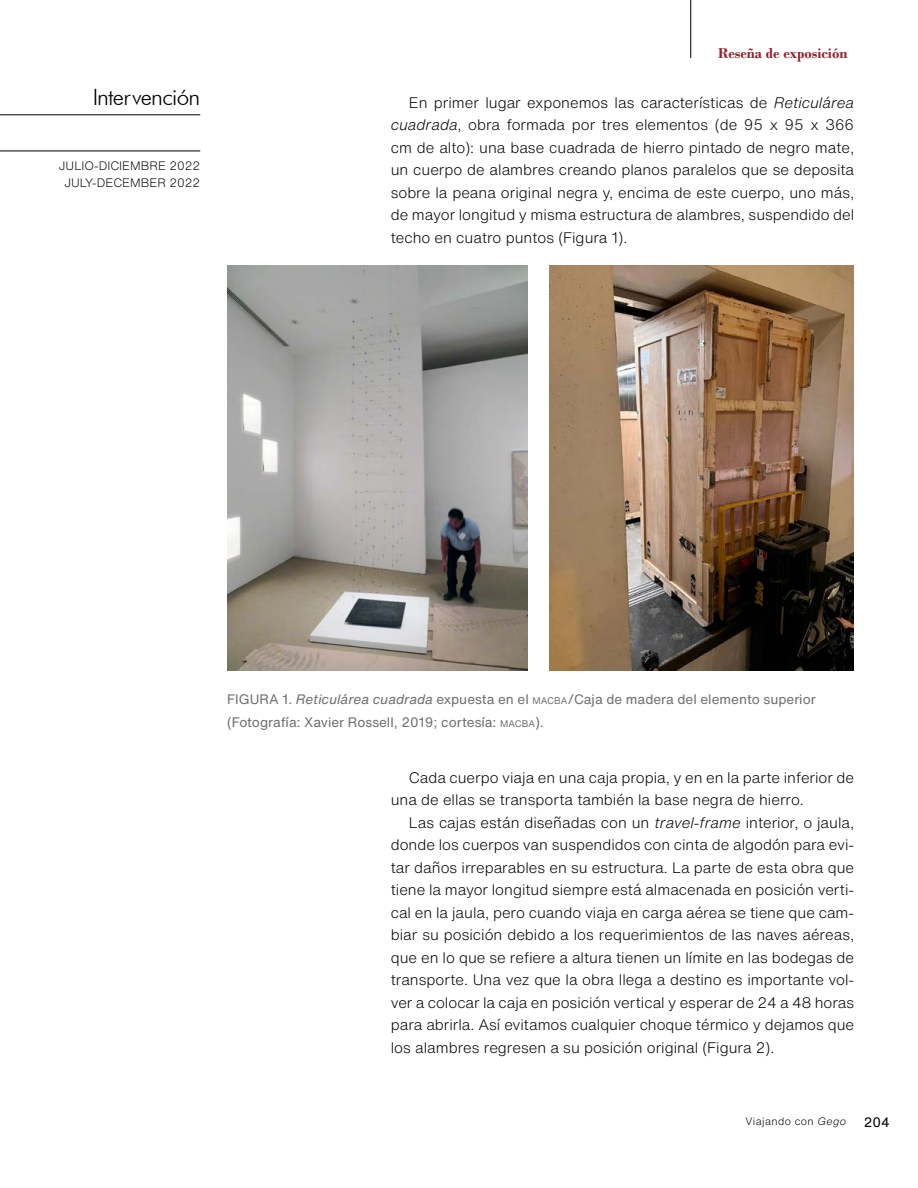
<style>
.page{position:relative;width:918px;height:1188px;background:#fff}
.page>*{position:absolute;margin:0;border:0;box-sizing:border-box;transform-origin:0 0}
.t1{font:300 22.5px "Futura BT";letter-spacing:-.03em;color:#000}
.t2{font:300 15px/22.5px "Helvetica Now Text";color:#000}
.t3{font:15px/22.5px "Helvetica Now Text Light 2";color:#000}
.t4{font:700 15px "Bodoni";color:#8b2830}
.t5{font:13.5px/22.5px "Helvetica Now Text";color:#706f6f}
.t6{font:13.5px "Helvetica Now Text";color:#000}
.t7{font:12px/16.5px "Helvetica Now Text Light 2";color:#000;text-align:center}
.t8{font:10.5px "Helvetica Now Text Light 2";letter-spacing:.04em;color:#000}
.s1{font-family:"Helvetica Now Text";font-weight:300;font-style:italic}
.s2{font-style:italic}
.s3{font-size:9.45px}
.s4{font-style:inherit}
.s5{font-family:"Helvetica Now Text Light 2";font-weight:400}
.s6{font-family:"Helvetica Now Text Light Italic 2"}
</style>
<div class="page">
<hr style="left:690px;top:0;width:1px;height:58px;background:#000">
<hr style="left:0;top:115px;width:200px;height:1px;background:#000">
<hr style="left:0;top:151px;width:200px;height:1px;background:#000">
<img style="left:227px;top:265px;width:300px;height:405px">
<img style="left:550px;top:265px;width:304px;height:405px">
<h1 class="t1" style="left:93px;top:83px;width:109px">Intervención</h1>
<p class="t7" style="left:59px;top:157px;width:143px">JULIO-DICIEMBRE 2022<br>JULY-DECEMBER 2022</p>
<p class="t4" style="left:718px;top:44px;width:131px">Reseña de exposición</p>
<p class="t3" style="left:409px;top:90px;width:447px">En primer lugar exponemos las características de <span class="s1">Reticulárea</span></p>
<p class="t2" style="left:391px;top:113px;width:465px"><span class="s2">cuadrada</span>, obra formada por tres elementos (de 95 x 95 x 366</p>
<p class="t3" style="left:391px;top:135px;width:465px">cm de alto): una base cuadrada de hierro pintado de negro mate,</p>
<p class="t2" style="left:391px;top:158px;width:465px">un cuerpo de alambres creando planos paralelos que se deposita sobre la peana original negra y, encima de este cuerpo, uno más,</p>
<p class="t3" style="left:391px;top:203px;width:465px">de mayor longitud y misma estructura de alambres, suspendido del techo en cuatro puntos (Figura 1).</p>
<p class="t5" style="left:227px;top:688px;width:590px">FIGURA 1. <span class="s2">Reticulárea cuadrada</span> expuesta en el <span class="s3">MACBA</span>/Caja de madera del elemento superior (Fotografía: Xavier Rossell, 2019; cortesía: <span class="s3">MACBA</span><span class="s4">).</span></p>
<p class="t2" style="left:409px;top:765px;width:447px">Cada cuerpo viaja en una caja propia, y en en la parte inferior de</p>
<p class="t3" style="left:391px;top:788px;width:415px">una de ellas se transporta también la base negra de hierro.</p>
<p class="t2" style="left:409px;top:810px;width:447px">Las cajas están diseñadas con un <span class="s2">travel-frame</span> <span class="s5">interior, o jaula,</span></p>
<p class="t3" style="left:391px;top:833px;width:465px">donde los cuerpos van suspendidos con cinta de algodón para evi-</p>
<p class="t2" style="left:391px;top:855px;width:465px;text-align:justify">tar daños irreparables en su estructura. La parte de esta obra que tiene la mayor longitud siempre está almacenada en posición verti&shy;cal en la jaula, pero cuando viaja en carga aérea se tiene que cam&shy;biar su posición debido a los requerimientos de las naves aéreas, que en lo que se refiere a altura tienen un límite en las bodegas de transporte. Una vez que la obra llega a destino es importante vol<span class="s5">-</span></p>
<p class="t3" style="left:391px;top:990px;width:465px">ver a colocar la caja en posición vertical y esperar de 24 a 48 horas</p>
<p class="t2" style="left:391px;top:1013px;width:465px">para abrirla. Así evitamos cualquier choque térmico y dejamos que</p>
<p class="t3" style="left:391px;top:1035px;width:385px">los alambres regresen a su posición original (Figura 2).</p>
<p class="t8" style="left:745px;top:1114px;width:102px">Viajando con <span class="s6">Gego</span></p>
<p class="t6" style="left:864px;top:1112px;width:27px">204</p>
</div>
